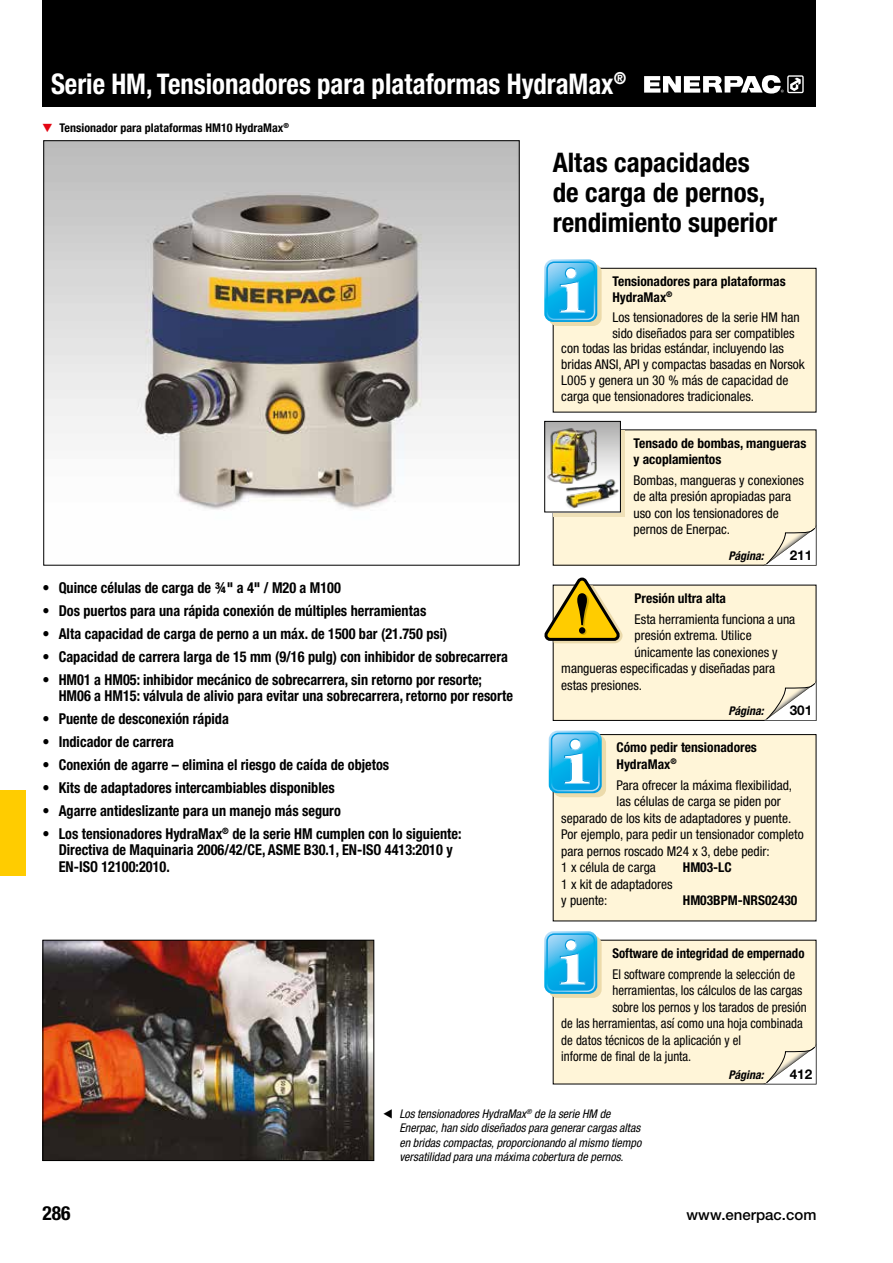
<style>
.page{position:relative;width:893px;height:1263px;background:#fff}
.page>*{position:absolute;margin:0;border:0;box-sizing:border-box;transform-origin:0 0}
.t1{font:700 condensed 28.5px "Helvetica Neue LTW1 G";color:#fff;scale:.94 1}
.t2{font:700 condensed 27px/30px "Helvetica Neue LTW1 G";color:#000}
.t3{font:700 condensed 19.5px "Helvetica Neue LTW1 G";color:#000}
.t4{font:700 condensed 15px/16.5px "Helvetica Neue LTW1 G";color:#000;scale:.95 1}
.t5{font:500 15px "Helvetica Neue LTW1 G";color:#000}
.t6{font:condensed 13.5px/16.5px "Helvetica Neue LTW1 G";color:#000}
.t7{font:condensed 13.5px "Helvetica Neue LTW1 G";color:#000;scale:.95 1}
.t8{font:700 condensed 13.5px/16.5px "Helvetica Neue LTW1 G";color:#000}
.t9{font:700 condensed 13.5px "Helvetica Neue LTW1 G";color:#000;scale:.95 1}
.t10{font:700 13.5px "Helvetica Neue LTW1 G";color:#000}
.t11{font:italic condensed 12px/14.4px "Helvetica Neue LTW1 G";color:#000}
.t12{font:700 condensed 12px "Helvetica Neue LTW1 G";color:#000}
.t13{font:italic 700 condensed 12px "Helvetica Neue LTW1 G";color:#000}
</style>
<div class="page">
<div style="left:43px;top:0;width:773px;height:106px;background:#000"></div>
<svg style="left:644px;top:75px;width:160px;height:19px"></svg>
<div style="left:0;top:790px;width:26px;height:85px;background:#fc0"></div>
<div style="left:553px;top:430px;width:263px;height:135px;background:#fff5d8"></div>
<svg style="left:762px;top:524px;width:54px;height:41px"></svg>
<img style="left:45px;top:142px;width:473px;height:368px">
<div style="left:554px;top:430px;width:71px;height:87px;background:#efe0b7"></div>
<div style="left:553px;top:585px;width:263px;height:135px;background:#fff5d8"></div>
<div style="left:553px;top:585px;width:263px;height:136px;border:1px solid #000"></div>
<svg style="left:544px;top:577px;width:79px;height:66px"></svg>
<img style="left:45px;top:942px;width:327px;height:217px">
<div style="left:43px;top:940px;width:331px;height:221px;border:1px solid #000"></div>
<div style="left:553px;top:735px;width:263px;height:186px;background:#fff5d8"></div>
<div style="left:553px;top:735px;width:53px;height:62px;background:#ecdbab;border-radius:9px"></div>
<svg style="left:549px;top:731px;width:53px;height:62px"></svg>
<div style="left:553px;top:268px;width:263px;height:144px;background:#fff5d8"></div>
<div style="left:553px;top:268px;width:263px;height:144px;border:1px solid #000"></div>
<svg style="left:549px;top:263px;width:53px;height:63px"></svg>
<svg style="left:544px;top:259px;width:53px;height:63px"></svg>
<div style="left:553px;top:940px;width:263px;height:144px;background:#fff5d8"></div>
<svg style="left:549px;top:935px;width:53px;height:63px"></svg>
<svg style="left:544px;top:931px;width:53px;height:63px"></svg>
<svg style="left:762px;top:1042px;width:54px;height:42px"></svg>
<svg style="left:762px;top:679px;width:54px;height:41px"></svg>
<div style="left:544px;top:421px;width:77px;height:91px;border:1px solid #000"></div>
<img style="left:545px;top:425px;width:75px;height:85px">
<h1 class="t1" style="left:51px;top:66px;width:613px">Serie HM, Tensionadores para plataformas HydraMax<sup>®</sup></h1>
<p class="t12" style="left:60px;top:120px;width:231px">Tensionador para plataformas HM10 HydraMax<sup>®</sup></p>
<h2 class="t2" style="left:553px;top:148px;width:226px">Altas capacidades de carga de pernos, rendimiento superior</h2>
<p class="t8" style="left:612px;top:273px;width:175px;line-height:15.8px">Tensionadores para plataformas<br>HydraMax<sup>®</sup></p>
<p class="t6" style="left:612px;top:309px;width:189px">Los tensionadores de la serie HM han</p>
<p class="t6" style="left:612px;top:325px;width:184px">sido diseñados para ser compatibles</p>
<p class="t6" style="left:561px;top:340px;width:224px">con todas las bridas estándar, incluyendo las</p>
<p class="t6" style="left:561px;top:356px;width:245px">bridas ANSI, API y compactas basadas en Norsok</p>
<p class="t6" style="left:561px;top:372px;width:229px">L005 y genera un 30 % más de capacidad de</p>
<p class="t6" style="left:561px;top:388px;width:194px">carga que tensionadores tradicionales.</p>
<p class="t8" style="left:634px;top:435px;width:174px">Tensado de bombas, mangueras y acoplamientos</p>
<p class="t6" style="left:634px;top:472px;width:172px">Bombas, mangueras y conexiones de alta presión apropiadas para uso con los tensionadores de pernos de Enerpac.</p>
<p class="t4" style="left:43px;top:580px;width:316px">• Quince células de carga de ¾" a 4" / M20 a M100</p>
<p class="t4" style="left:43px;top:603px;width:406px">• Dos puertos para una rápida conexión de múltiples herramientas</p>
<p class="t4" style="left:43px;top:625px;width:428px">• Alta capacidad de carga de perno a un máx. de 1500 bar (21.750 psi)</p>
<p class="t4" style="left:43px;top:648px;width:492px">• Capacidad de carrera larga de 15 mm (9/16 pulg) con inhibidor de sobrecarrera</p>
<p class="t4" style="left:59px;top:671px;width:480px;text-indent:-16px">• HM01 a HM05: inhibidor mecánico de sobrecarrera, sin retorno por resorte;<br>HM06 a HM15: válvula de alivio para evitar una sobrecarrera, retorno por resorte</p>
<p class="t4" style="left:43px;top:711px;width:198px">• Puente de desconexión rápida</p>
<p class="t4" style="left:43px;top:733px;width:140px">• Indicador de carrera</p>
<p class="t4" style="left:43px;top:756px;width:366px">• Conexión de agarre – elimina el riesgo de caída de objetos</p>
<p class="t4" style="left:43px;top:779px;width:309px">• Kits de adaptadores intercambiables disponibles</p>
<p class="t4" style="left:43px;top:802px;width:315px">• Agarre antideslizante para un manejo más seguro</p>
<p class="t4" style="left:59px;top:825px;width:425px;text-indent:-16px">• Los tensionadores HydraMax<sup>®</sup> de la serie HM cumplen con lo siguiente:<br>Directiva de Maquinaria 2006/42/CE, ASME B30.1, EN-ISO 4413:2010 y<br>EN-ISO 12100:2010.</p>
<p class="t13" style="left:728px;top:549px;width:37px">Página:</p>
<p class="t10" style="left:790px;top:547px;width:24px">211</p>
<p class="t8" style="left:635px;top:590px;width:93px">Presión ultra alta</p>
<p class="t6" style="left:635px;top:611px;width:162px">Esta herramienta funciona a una</p>
<p class="t6" style="left:635px;top:627px;width:119px">presión extrema. Utilice</p>
<p class="t6" style="left:635px;top:644px;width:144px">únicamente las conexiones y</p>
<p class="t6" style="left:561px;top:660px;width:215px">mangueras especificadas y diseñadas para</p>
<p class="t6" style="left:561px;top:677px;width:82px">estas presiones.</p>
<p class="t13" style="left:728px;top:704px;width:37px">Página:</p>
<p class="t10" style="left:790px;top:702px;width:24px">301</p>
<p class="t8" style="left:617px;top:739px;width:142px">Cómo pedir tensionadores<br>HydraMax<sup>®</sup></p>
<p class="t6" style="left:617px;top:777px;width:177px">Para ofrecer la máxima flexibilidad,</p>
<p class="t6" style="left:617px;top:793px;width:166px">las células de carga se piden por</p>
<p class="t6" style="left:561px;top:810px;width:231px">separado de los kits de adaptadores y puente.</p>
<p class="t6" style="left:561px;top:826px;width:244px">Por ejemplo, para pedir un tensionador completo</p>
<p class="t6" style="left:561px;top:843px;width:210px">para pernos roscado M24 x 3, debe pedir:</p>
<p class="t6" style="left:561px;top:859px;width:96px">1 x célula de carga</p>
<p class="t8" style="left:683px;top:859px;width:50px">HM03-LC</p>
<p class="t6" style="left:561px;top:876px;width:113px">1 x kit de adaptadores y puente:</p>
<p class="t8" style="left:683px;top:892px;width:116px">HM03BPM-NRS02430</p>
<p class="t9" style="left:612px;top:945px;width:204px">Software de integridad de empernado</p>
<p class="t7" style="left:612px;top:966px;width:194px">El software comprende la selección de</p>
<p class="t7" style="left:612px;top:982px;width:201px">herramientas, los cálculos de las cargas</p>
<p class="t7" style="left:612px;top:999px;width:206px">sobre los pernos y los tarados de presión</p>
<p class="t7" style="left:561px;top:1015px;width:256px">de las herramientas, así como una hoja combinada</p>
<p class="t7" style="left:561px;top:1032px;width:191px">de datos técnicos de la aplicación y el</p>
<p class="t7" style="left:561px;top:1048px;width:138px">informe de final de la junta.</p>
<p class="t13" style="left:728px;top:1067px;width:37px">Página:</p>
<p class="t10" style="left:790px;top:1066px;width:24px">412</p>
<p class="t11" style="left:399px;top:1106px;width:244px;text-indent:-17px">◀ Los tensionadores HydraMax<sup>®</sup> de la serie HM de Enerpac, han sido diseñados para generar cargas altas en bridas compactas, proporcionando al mismo tiempo versatilidad para una máxima cobertura de pernos.</p>
<h3 class="t3" style="left:43px;top:1202px;width:30px">286</h3>
<p class="t5" style="left:686px;top:1206px;width:131px">www.enerpac.com</p>
</div>
